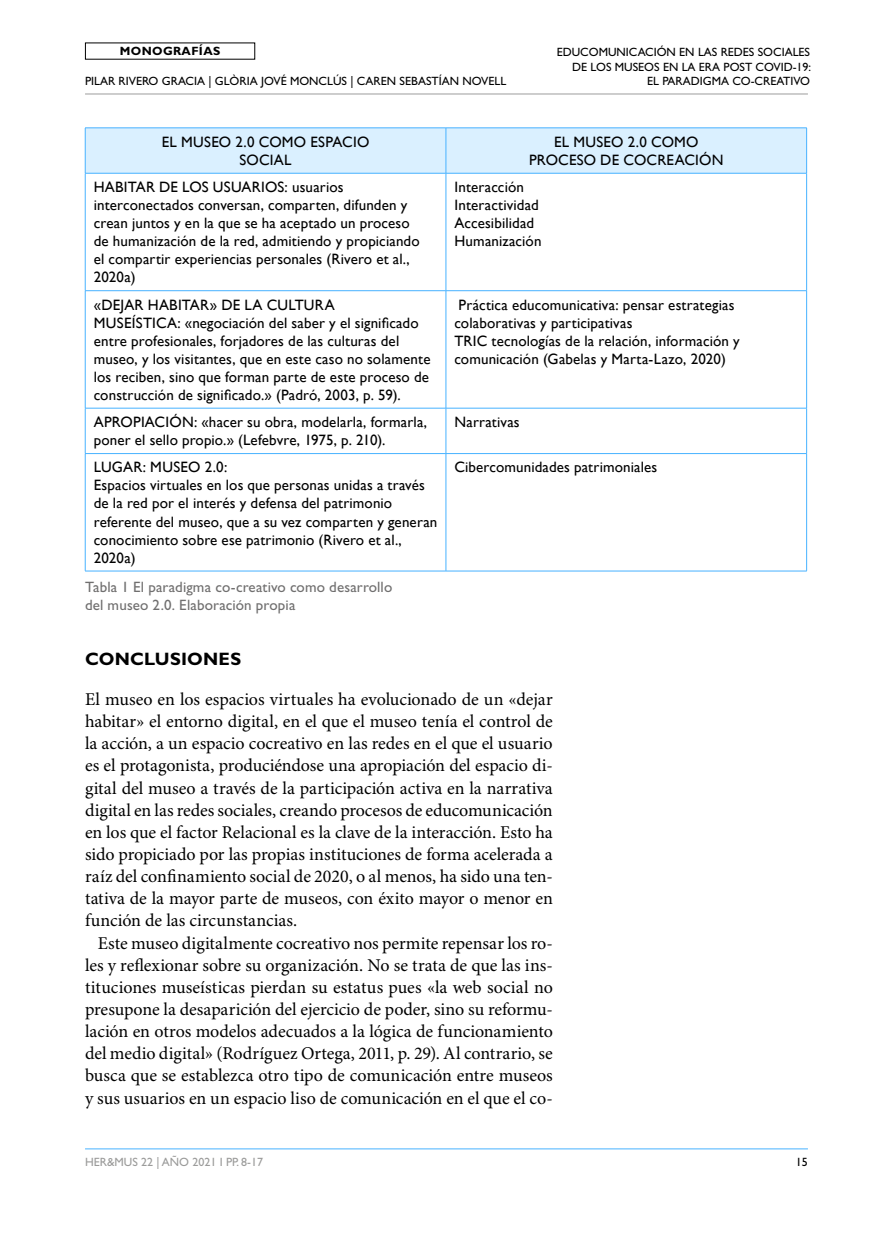
<style>
.page{position:relative;width:893px;height:1234px;background:#fff}
.page>*{position:absolute;margin:0;border:0;box-sizing:border-box;transform-origin:0 0}
.t1{font:18px/22px "Minion Pro";letter-spacing:-.005em;color:#000;text-align:justify}
.t2{font:700 18px "Gill Sans Std";letter-spacing:.01em;color:#000}
.t3{font:15px/18px "Gill Sans";letter-spacing:.01em;color:#000}
.t4{font:15px/18px "Gill Sans Std";letter-spacing:.01em;color:#706f6f}
.t5{font:12px/14.4px "Gill Sans Std";color:#000;text-align:right}
.t6{font:12px "Gill Sans Std";color:#9b9b9a}
.t7{font:700 12px "Gill Sans Std";color:#000}
</style>
<div class="page">
<hr style="left:85px;top:1148px;width:723px;height:1px;background:#47b2ff">
<hr style="left:85px;top:94px;width:723px;height:1px;background:#9d9d9c">
<div style="left:86px;top:128px;width:720px;height:45px;background:#daf0ff"></div>
<hr style="left:85px;top:127px;width:361px;height:1px;background:#47b2ff">
<hr style="left:85px;top:128px;width:1px;height:45px;background:#47b2ff">
<hr style="left:446px;top:127px;width:361px;height:1px;background:#47b2ff">
<hr style="left:446px;top:128px;width:1px;height:45px;background:#47b2ff">
<hr style="left:806px;top:128px;width:1px;height:45px;background:#47b2ff">
<hr style="left:85px;top:173px;width:361px;height:1px;background:#47b2ff">
<hr style="left:85px;top:173px;width:1px;height:117px;background:#47b2ff">
<hr style="left:446px;top:173px;width:361px;height:1px;background:#47b2ff">
<hr style="left:446px;top:173px;width:1px;height:117px;background:#47b2ff">
<hr style="left:806px;top:173px;width:1px;height:117px;background:#47b2ff">
<hr style="left:85px;top:290px;width:361px;height:1px;background:#47b2ff">
<hr style="left:85px;top:291px;width:1px;height:117px;background:#47b2ff">
<hr style="left:446px;top:290px;width:361px;height:1px;background:#47b2ff">
<hr style="left:446px;top:291px;width:1px;height:117px;background:#47b2ff">
<hr style="left:806px;top:291px;width:1px;height:117px;background:#47b2ff">
<hr style="left:85px;top:408px;width:361px;height:1px;background:#47b2ff">
<hr style="left:85px;top:408px;width:1px;height:45px;background:#47b2ff">
<hr style="left:446px;top:408px;width:361px;height:1px;background:#47b2ff">
<hr style="left:446px;top:408px;width:1px;height:45px;background:#47b2ff">
<hr style="left:806px;top:408px;width:1px;height:45px;background:#47b2ff">
<hr style="left:85px;top:453px;width:361px;height:1px;background:#47b2ff">
<hr style="left:85px;top:453px;width:1px;height:117px;background:#47b2ff">
<hr style="left:446px;top:453px;width:361px;height:1px;background:#47b2ff">
<hr style="left:446px;top:453px;width:1px;height:117px;background:#47b2ff">
<hr style="left:806px;top:453px;width:1px;height:117px;background:#47b2ff">
<hr style="left:85px;top:570px;width:361px;height:1px;background:#47b2ff">
<hr style="left:446px;top:570px;width:361px;height:1px;background:#47b2ff">
<p class="t7" style="left:120px;top:44px;width:21px">MONOGRAFÍAS</p>
<p class="t5" style="left:85px;top:74px;width:423px">PILAR RIVERO GRACIA | GLÒRIA JOVÉ MONCLÚS | CAREN SEBASTÍAN NOVELL</p>
<p class="t5" style="left:557px;top:45px;width:256px">EDUCOMUNICACIÓN EN LAS REDES SOCIALES<br>DE LOS MUSEOS EN LA ERA POST COVID-19:<br>EL PARADIGMA CO-CREATIVO</p>
<p class="t3" style="left:162px;top:132px;width:209px;text-align:center">EL MUSEO 2.0 COMO ESPACIO<br>SOCIAL</p>
<p class="t3" style="left:529px;top:132px;width:196px;text-align:center">EL MUSEO 2.0 COMO<br>PROCESO DE COCREACIÓN</p>
<p class="t3" style="left:94px;top:178px;width:327px">HABITAR DE LOS USUARIOS: usuarios interconectados conversan, comparten, difunden y crean juntos y en la que se ha aceptado un proceso de humanización de la red, admitiendo y propiciando el compartir experiencias personales (Rivero et al., 2020a)</p>
<p class="t3" style="left:454px;top:178px;width:89px">Interacción<br>Interactividad<br>Accesibilidad<br>Humanización</p>
<p class="t3" style="left:94px;top:295px;width:338px">«DEJAR HABITAR» DE LA CULTURA<br>MUSEÍSTICA: «negociación del saber y el significado entre profesionales, forjadores de las culturas del museo, y los visitantes, que en este caso no solamente los reciben, sino que forman parte de este proceso de construcción de significado.» (Padró, 2003, p. 59).</p>
<p class="t3" style="left:454px;top:295px;width:287px">Práctica educomunicativa: pensar estrategias colaborativas y participativas<br>TRIC tecnologías de la relación, información y comunicación (Gabelas y Marta-Lazo, 2020)</p>
<p class="t3" style="left:94px;top:413px;width:335px">APROPIACIÓN: «hacer su obra, modelarla, formarla, poner el sello propio.» (Lefebvre, 1975, p. 210).</p>
<p class="t3" style="left:454px;top:413px;width:67px">Narrativas</p>
<p class="t3" style="left:94px;top:458px;width:345px">LUGAR: MUSEO 2.0:<br>Espacios virtuales en los que personas unidas a través de la red por el interés y defensa del patrimonio referente del museo, que a su vez comparten y generan conocimiento sobre ese patrimonio (Rivero et al., 2020a)</p>
<p class="t3" style="left:454px;top:458px;width:204px">Cibercomunidades patrimoniales</p>
<p class="t4" style="left:85px;top:577px;width:309px">Tabla 1 El paradigma co-creativo como desarrollo del museo 2.0. Elaboración propia</p>
<p class="t2" style="left:85px;top:648px;width:158px">CONCLUSIONES</p>
<p class="t1" style="left:85px;top:689px;width:469px">El museo en los espacios virtuales ha evolucionado de un «dejar habitar» el entorno digital, en el que el museo tenía el control de la acción, a un espacio cocreativo en las redes en el que el usuario es el protagonista, produciéndose una apropiación del espacio di&shy;gital del museo a través de la participación activa en la narrativa digital en las redes sociales, creando procesos de educomunicación en los que el factor Relacional es la clave de la interacción. Esto ha sido propiciado por las propias instituciones de forma acelerada a raíz del confinamiento social de 2020, o al menos, ha sido una ten&shy;tativa de la mayor parte de museos, con éxito mayor o menor en función de las circunstancias.</p>
<p class="t1" style="left:85px;top:932px;width:469px;text-indent:13px">Este museo digitalmente cocreativo nos permite repensar los ro&shy;les y reflexionar sobre su organización. No se trata de que las ins&shy;tituciones museísticas pierdan su estatus pues «la web social no presupone la desaparición del ejercicio de poder, sino su reformu&shy;lación en otros modelos adecuados a la lógica de funcionamiento del medio digital» (Rodríguez Ortega, 2011, p. 29). Al contrario, se busca que se establezca otro tipo de comunicación entre museos y sus usuarios en un espacio liso de comunicación en el que el co-</p>
<p class="t6" style="left:85px;top:1154px;width:180px">HER&amp;MUS 22 | AÑO 2021 I PP. 8-17</p>
<p class="t5" style="left:796px;top:1154px;width:13px">15</p>
</div>
